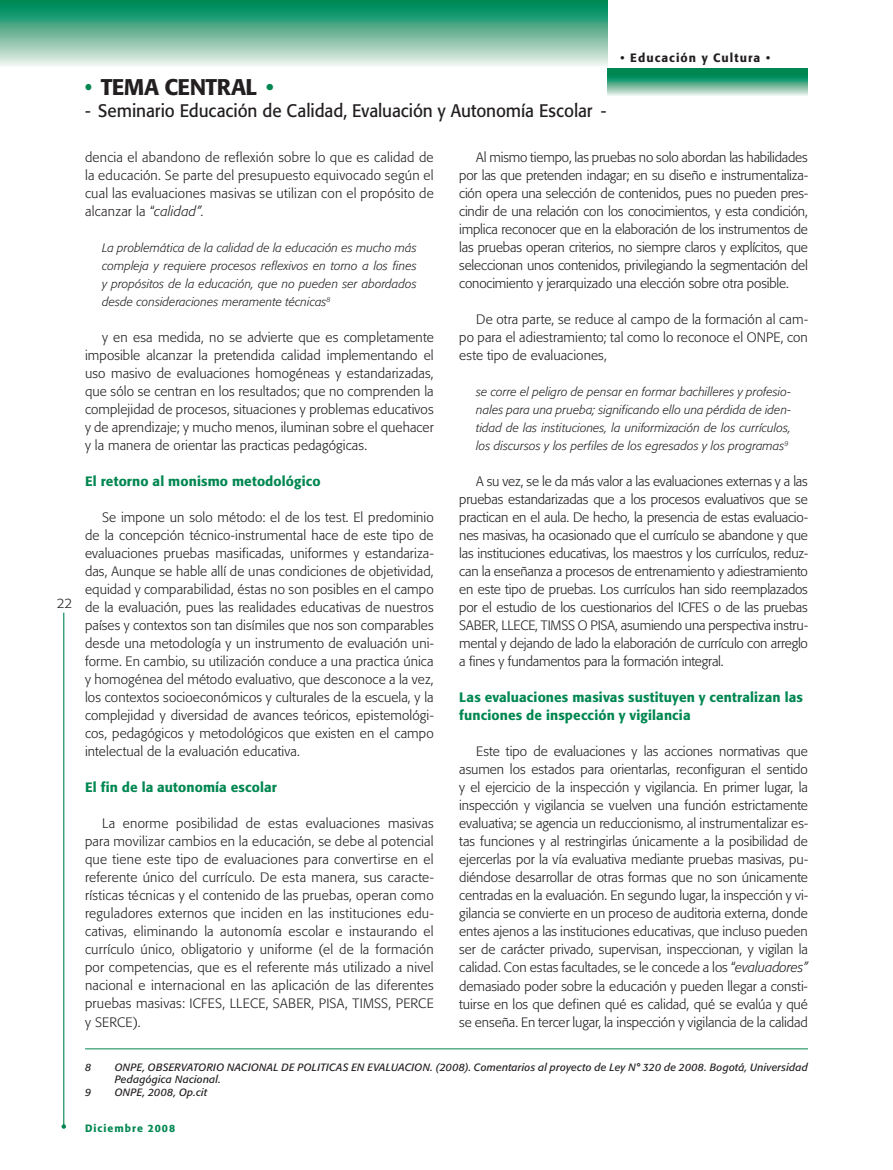
<style>
.page{position:relative;width:893px;height:1170px;background:#fff}
.page>*{position:absolute;margin:0;border:0;box-sizing:border-box;transform-origin:0 0}
.t1{font:500 22.5px "Formata";letter-spacing:-.025em;color:#231f20}
.t2{font:18px "Formata";letter-spacing:-.005em;color:#231f20;scale:.95 1}
.t3{font:300 13.5px/18px "Formata";letter-spacing:.005em;color:#231f20;text-align:justify}
.t4{font:500 13.5px/18px "Formata";letter-spacing:.01em;color:#008751}
.t5{font:italic 300 12px/18px "Formata";letter-spacing:.01em;color:#231f20;text-align:justify}
.t6{font:500 12px "Formata";letter-spacing:.085em;color:#231f20}
.t7{font:italic 10.5px/12.6px "Formata";letter-spacing:.02em;color:#231f20}
.t8{font:500 10.5px "Formata";letter-spacing:.095em;color:#008751}
.s1{color:#008751}
.s2{font-style:italic}
</style>
<div class="page">
<svg style="left:0;top:0;width:608px;height:66px;background:#6ab89a"></svg>
<svg style="left:608px;top:68px;width:200px;height:28px;background:#50ac89"></svg>
<hr style="left:63px;top:612px;width:1px;height:514px;background:#008751">
<svg style="left:62px;top:1124px;width:4px;height:4px"></svg>
<hr style="left:85px;top:1048px;width:723px;height:1px;background:#008751">
<p class="t3" style="left:57px;top:594px;width:17px">22</p>
<p class="t6" style="left:620px;top:50px;width:151px">• Educación y Cultura •</p>
<h1 class="t1" style="left:85px;top:73px;width:190px"><span class="s1">•</span> TEMA CENTRAL <span class="s1">•</span></h1>
<h2 class="t2" style="left:85px;top:99px;width:550px">- Seminario Educación de Calidad, Evaluación y Autonomía Escolar -</h2>
<p class="t3" style="left:85px;top:148px;width:350px">dencia el abandono de reflexión sobre lo que es calidad de la educación. Se parte del presupuesto equivocado según el cual las evaluaciones masivas se utilizan con el propósito de alcanzar la “<span class="s2">calidad”.</span></p>
<p class="t5" style="left:102px;top:239px;width:316px">La problemática de la calidad de la educación es mucho más compleja y requiere procesos reflexivos en torno a los fines y propósitos de la educación, que no pueden ser abordados desde consideraciones meramente técnicas<sup>8</sup></p>
<p class="t3" style="left:85px;top:328px;width:350px;text-indent:17px">y en esa medida, no se advierte que es completamente imposible alcanzar la pretendida calidad implementando el uso masivo de evaluaciones homogéneas y estandarizadas, que sólo se centran en los resultados; que no comprenden la complejidad de procesos, situaciones y problemas educativos y de aprendizaje; y mucho menos, iluminan sobre el quehacer y la manera de orientar las practicas pedagógicas.</p>
<p class="t4" style="left:85px;top:472px;width:237px">El retorno al monismo metodológico</p>
<p class="t3" style="left:85px;top:508px;width:350px;text-indent:17px">Se impone un solo método: el de los test. El predominio de la concepción técnico-instrumental hace de este tipo de evaluaciones pruebas masificadas, uniformes y estandariza&shy;das, Aunque se hable allí de unas condiciones de objetividad, equidad y comparabilidad, éstas no son posibles en el campo de la evaluación, pues las realidades educativas de nuestros países y contextos son tan disímiles que nos son comparables desde una metodología y un instrumento de evaluación uni&shy;forme. En cambio, su utilización conduce a una practica única y homogénea del método evaluativo, que desconoce a la vez, los contextos socioeconómicos y culturales de la escuela, y la complejidad y diversidad de avances teóricos, epistemológi&shy;cos, pedagógicos y metodológicos que existen en el campo intelectual de la evaluación educativa.</p>
<p class="t4" style="left:85px;top:778px;width:193px">El fin de la autonomía escolar</p>
<p class="t3" style="left:85px;top:814px;width:350px;text-indent:17px">La enorme posibilidad de estas evaluaciones masivas para movilizar cambios en la educación, se debe al potencial que tiene este tipo de evaluaciones para convertirse en el referente único del currículo. De esta manera, sus caracte&shy;rísticas técnicas y el contenido de las pruebas, operan como reguladores externos que inciden en las instituciones edu&shy;cativas, eliminando la autonomía escolar e instaurando el currículo único, obligatorio y uniforme (el de la formación por competencias, que es el referente más utilizado a nivel nacional e internacional en las aplicación de las diferentes pruebas masivas: ICFES, LLECE, SABER, PISA, TIMSS, PERCE y SERCE).</p>
<p class="t3" style="left:459px;top:148px;width:350px;text-indent:17px">Al mismo tiempo, las pruebas no solo abordan las habilidades por las que pretenden indagar; en su diseño e instrumentaliza&shy;ción opera una selección de contenidos, pues no pueden pres&shy;cindir de una relación con los conocimientos, y esta condición, implica reconocer que en la elaboración de los instrumentos de las pruebas operan criterios, no siempre claros y explícitos, que seleccionan unos contenidos, privilegiando la segmentación del conocimiento y jerarquizado una elección sobre otra posible.</p>
<p class="t3" style="left:459px;top:310px;width:350px;text-indent:17px">De otra parte, se reduce al campo de la formación al cam&shy;po para el adiestramiento; tal como lo reconoce el ONPE, con este tipo de evaluaciones,</p>
<p class="t5" style="left:476px;top:383px;width:316px">se corre el peligro de pensar en formar bachilleres y profesio&shy;nales para una prueba; significando ello una pérdida de iden&shy;tidad de las instituciones, la uniformización de los currículos, los discursos y los perfiles de los egresados y los programas<sup>9</sup></p>
<p class="t3" style="left:459px;top:472px;width:350px;text-indent:17px">A su vez, se le da más valor a las evaluaciones externas y a las pruebas estandarizadas que a los procesos evaluativos que se practican en el aula. De hecho, la presencia de estas evaluacio&shy;nes masivas, ha ocasionado que el currículo se abandone y que las instituciones educativas, los maestros y los currículos, reduz&shy;can la enseñanza a procesos de entrenamiento y adiestramiento en este tipo de pruebas. Los currículos han sido reemplazados por el estudio de los cuestionarios del ICFES o de las pruebas SABER, LLECE, TIMSS O PISA, asumiendo una perspectiva instru&shy;mental y dejando de lado la elaboración de currículo con arreglo a fines y fundamentos para la formación integral.</p>
<p class="t4" style="left:459px;top:688px;width:345px">Las evaluaciones masivas sustituyen y centralizan las funciones de inspección y vigilancia</p>
<p class="t3" style="left:459px;top:742px;width:350px;text-indent:17px">Este tipo de evaluaciones y las acciones normativas que asumen los estados para orientarlas, reconfiguran el sentido y el ejercicio de la inspección y vigilancia. En primer lugar, la inspección y vigilancia se vuelven una función estrictamente evaluativa; se agencia un reduccionismo, al instrumentalizar es&shy;tas funciones y al restringirlas únicamente a la posibilidad de ejercerlas por la vía evaluativa mediante pruebas masivas, pu&shy;diéndose desarrollar de otras formas que no son únicamente centradas en la evaluación. En segundo lugar, la inspección y vi&shy;gilancia se convierte en un proceso de auditoria externa, donde entes ajenos a las instituciones educativas, que incluso pueden ser de carácter privado, supervisan, inspeccionan, y vigilan la calidad. Con estas facultades, se le concede a los “<span class="s2">evaluadores” </span>demasiado poder sobre la educación y pueden llegar a consti&shy;tuirse en los que definen qué es calidad, qué se evalúa y qué se enseña. En tercer lugar, la inspección y vigilancia de la calidad</p>
<p class="t7" style="left:85px;top:1060px;width:8px">8</p>
<p class="t7" style="left:115px;top:1060px;width:695px">ONPE, OBSERVATORIO NACIONAL DE POLITICAS EN EVALUACION. (2008). Comentarios al proyecto de Ley N° 320 de 2008. Bogotá, Universidad<br>Pedagógica Nacional.</p>
<p class="t7" style="left:85px;top:1085px;width:8px">9</p>
<p class="t7" style="left:115px;top:1085px;width:94px">ONPE, 2008, Op.cit</p>
<p class="t8" style="left:85px;top:1121px;width:92px">Diciembre 2008</p>
</div>
